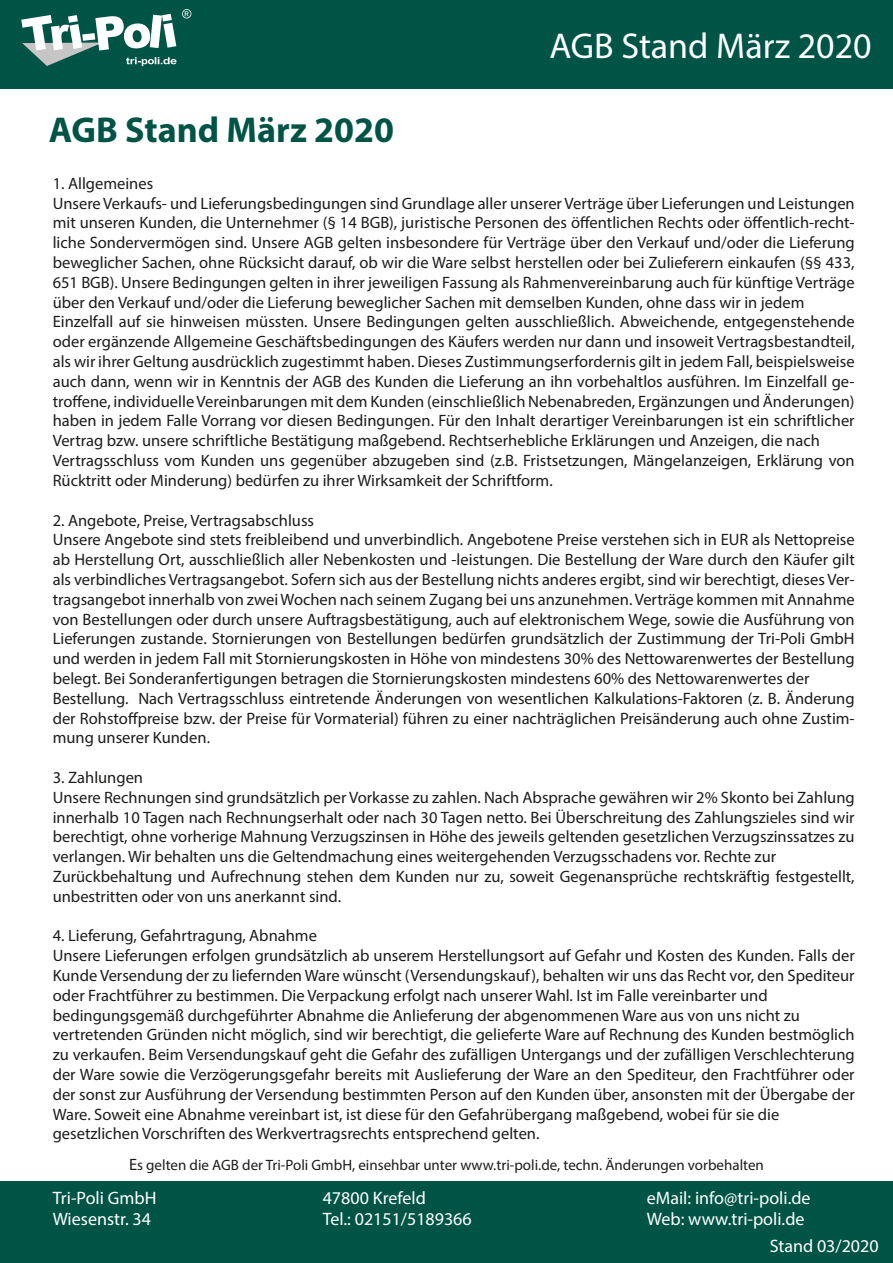
<style>
.page{position:relative;width:893px;height:1263px;background:#fff}
.page>*{position:absolute;margin:0;border:0;box-sizing:border-box;transform-origin:0 0}
.t1{font:36px "Myriad Pro";color:#fff}
.t2{font:700 36px "Myriad Pro";color:#005446}
.t3{font:18px "Myriad Pro";color:#fff}
.t4{font:16.5px/19.8px "Myriad Pro";color:#1c1c1b;text-align:justify}
.t5{font:15px "Myriad Pro";color:#1c1c1b}
.s1{font-size:16.5px}
</style>
<div class="page">
<div style="left:0;top:0;width:893px;height:88px;background:#005446"></div>
<svg style="left:21px;top:9px;width:170px;height:57px"></svg>
<div style="left:0;top:1182px;width:893px;height:81px;background:#005446"></div>
<p class="t2" style="left:49px;top:106px;width:347px">AGB Stand März 2020</p>
<p class="t1" style="left:549px;top:23px;width:324px">AGB Stand März 2020</p>
<p class="t4" style="left:53px;top:173px;width:102px">1. Allgemeines</p>
<p class="t4" style="left:53px;top:193px;width:804px">Unsere Verkaufs- und Lieferungsbedingungen sind Grundlage aller unserer Verträge über Lieferungen und Leistungen mit unseren Kunden, die Unternehmer (§ 14 BGB), juristische Personen des öffentlichen Rechts oder öffentlich-recht&shy;liche Sondervermögen sind. Unsere AGB gelten insbesondere für Verträge über den Verkauf und/oder die Lieferung beweglicher Sachen, ohne Rücksicht darauf, ob wir die Ware selbst herstellen oder bei Zulieferern einkaufen (§§ 433, 651 BGB). Unsere Bedingungen gelten in ihrer jeweiligen Fassung als Rahmenvereinbarung auch für künftige Verträge über den Verkauf und/oder die Lieferung beweglicher Sachen mit demselben Kunden, ohne dass wir in jedem</p>
<p class="t4" style="left:53px;top:312px;width:803px">Einzelfall auf sie hinweisen müssten. Unsere Bedingungen gelten ausschließlich. Abweichende, entgegenstehende oder ergänzende Allgemeine Geschäftsbedingungen des Käufers werden nur dann und insoweit Vertragsbestandteil, als wir ihrer Geltung ausdrücklich zugestimmt haben. Dieses Zustimmungserfordernis gilt in jedem Fall, beispielsweise auch dann, wenn wir in Kenntnis der AGB des Kunden die Lieferung an ihn vorbehaltlos ausführen. Im Einzelfall ge&shy;troffene, individuelle Vereinbarungen mit dem Kunden (einschließlich Nebenabreden, Ergänzungen und Änderungen) haben in jedem Falle Vorrang vor diesen Bedingungen. Für den Inhalt derartiger Vereinbarungen ist ein schriftlicher Vertrag bzw. unsere schriftliche Bestätigung maßgebend. Rechtserhebliche Erklärungen und Anzeigen, die nach</p>
<p class="t4" style="left:53px;top:450px;width:803px">Vertragsschluss vom Kunden uns gegenüber abzugeben sind (z.B. Fristsetzungen, Mängelanzeigen, Erklärung von<br>Rücktritt oder Minderung) bedürfen zu ihrer Wirksamkeit der Schriftform.</p>
<p class="t4" style="left:53px;top:510px;width:263px">2. Angebote, Preise, Vertragsabschluss</p>
<p class="t4" style="left:53px;top:530px;width:804px">Unsere Angebote sind stets freibleibend und unverbindlich. Angebotene Preise verstehen sich in EUR als Nettopreise ab Herstellung Ort, ausschließlich aller Nebenkosten und -leistungen. Die Bestellung der Ware durch den Käufer gilt als verbindliches Vertragsangebot. Sofern sich aus der Bestellung nichts anderes ergibt, sind wir berechtigt, dieses Ver&shy;tragsangebot innerhalb von zwei Wochen nach seinem Zugang bei uns anzunehmen. Verträge kommen mit Annahme von Bestellungen oder durch unsere Auftragsbestätigung, auch auf elektronischem Wege, sowie die Ausführung von Lieferungen zustande. Stornierungen von Bestellungen bedürfen grundsätzlich der Zustimmung der Tri-Poli GmbH und werden in jedem Fall mit Stornierungskosten in Höhe von mindestens 30% des Nettowarenwertes der Bestellung belegt. Bei Sonderanfertigungen betragen die Stornierungskosten mindestens 60% des Nettowarenwertes der</p>
<p class="t4" style="left:53px;top:688px;width:803px">Bestellung. Nach Vertragsschluss eintretende Änderungen von wesentlichen Kalkulations-Faktoren (z. B. Änderung der Rohstoffpreise bzw. der Preise für Vormaterial) führen zu einer nachträglichen Preisänderung auch ohne Zustim&shy;mung unserer Kunden.</p>
<p class="t4" style="left:53px;top:767px;width:92px">3. Zahlungen</p>
<p class="t4" style="left:53px;top:787px;width:803px">Unsere Rechnungen sind grundsätzlich per Vorkasse zu zahlen. Nach Absprache gewähren wir 2% Skonto bei Zahlung innerhalb 10 Tagen nach Rechnungserhalt oder nach 30 Tagen netto. Bei Überschreitung des Zahlungszieles sind wir berechtigt, ohne vorherige Mahnung Verzugszinsen in Höhe des jeweils geltenden gesetzlichen Verzugszinssatzes zu verlangen. Wir behalten uns die Geltendmachung eines weitergehenden Verzugsschadens vor. Rechte zur</p>
<p class="t4" style="left:53px;top:866px;width:803px">Zurückbehaltung und Aufrechnung stehen dem Kunden nur zu, soweit Gegenansprüche rechtskräftig festgestellt, unbestritten oder von uns anerkannt sind.</p>
<p class="t4" style="left:53px;top:926px;width:266px">4. Lieferung, Gefahrtragung, Abnahme</p>
<p class="t4" style="left:53px;top:945px;width:803px">Unsere Lieferungen erfolgen grundsätzlich ab unserem Herstellungsort auf Gefahr und Kosten des Kunden. Falls der Kunde Versendung der zu liefernden Ware wünscht (Versendungskauf), behalten wir uns das Recht vor, den Spediteur oder Frachtführer zu bestimmen. Die Verpackung erfolgt nach unserer Wahl. Ist im Falle vereinbarter und</p>
<p class="t4" style="left:53px;top:1005px;width:749px">bedingungsgemäß durchgeführter Abnahme die Anlieferung der abgenommenen Ware aus von uns nicht zu</p>
<p class="t4" style="left:53px;top:1025px;width:803px">vertretenden Gründen nicht möglich, sind wir berechtigt, die gelieferte Ware auf Rechnung des Kunden bestmöglich zu verkaufen. Beim Versendungskauf geht die Gefahr des zufälligen Untergangs und der zufälligen Verschlechterung der Ware sowie die Verzögerungsgefahr bereits mit Auslieferung der Ware an den Spediteur, den Frachtführer oder der sonst zur Ausführung der Versendung bestimmten Person auf den Kunden über, ansonsten mit der Übergabe der Ware. Soweit eine Abnahme vereinbart ist, ist diese für den Gefahrübergang maßgebend, wobei für sie die</p>
<p class="t4" style="left:53px;top:1124px;width:488px">gesetzlichen Vorschriften des Werkvertragsrechts entsprechend gelten.</p>
<p class="t5" style="left:129px;top:1155px;width:636px"><span class="s1">E</span>s gelten die AGB der Tri-Poli GmbH, einsehbar unter www.tri-poli.de, techn. Änderungen vorbehalten</p>
<p class="t3" style="left:53px;top:1186px;width:105px">Tri-Poli GmbH</p>
<p class="t3" style="left:323px;top:1186px;width:105px">47800 Krefeld</p>
<p class="t3" style="left:647px;top:1186px;width:165px">eMail: info@tri-poli.de</p>
<p class="t3" style="left:53px;top:1208px;width:100px">Wiesenstr. 34</p>
<p class="t3" style="left:323px;top:1208px;width:151px">Tel.: 02151/5189366</p>
<p class="t3" style="left:647px;top:1208px;width:159px">Web: www.tri-poli.de</p>
<p class="t3" style="left:770px;top:1235px;width:110px">Stand 03/2020</p>
</div>
